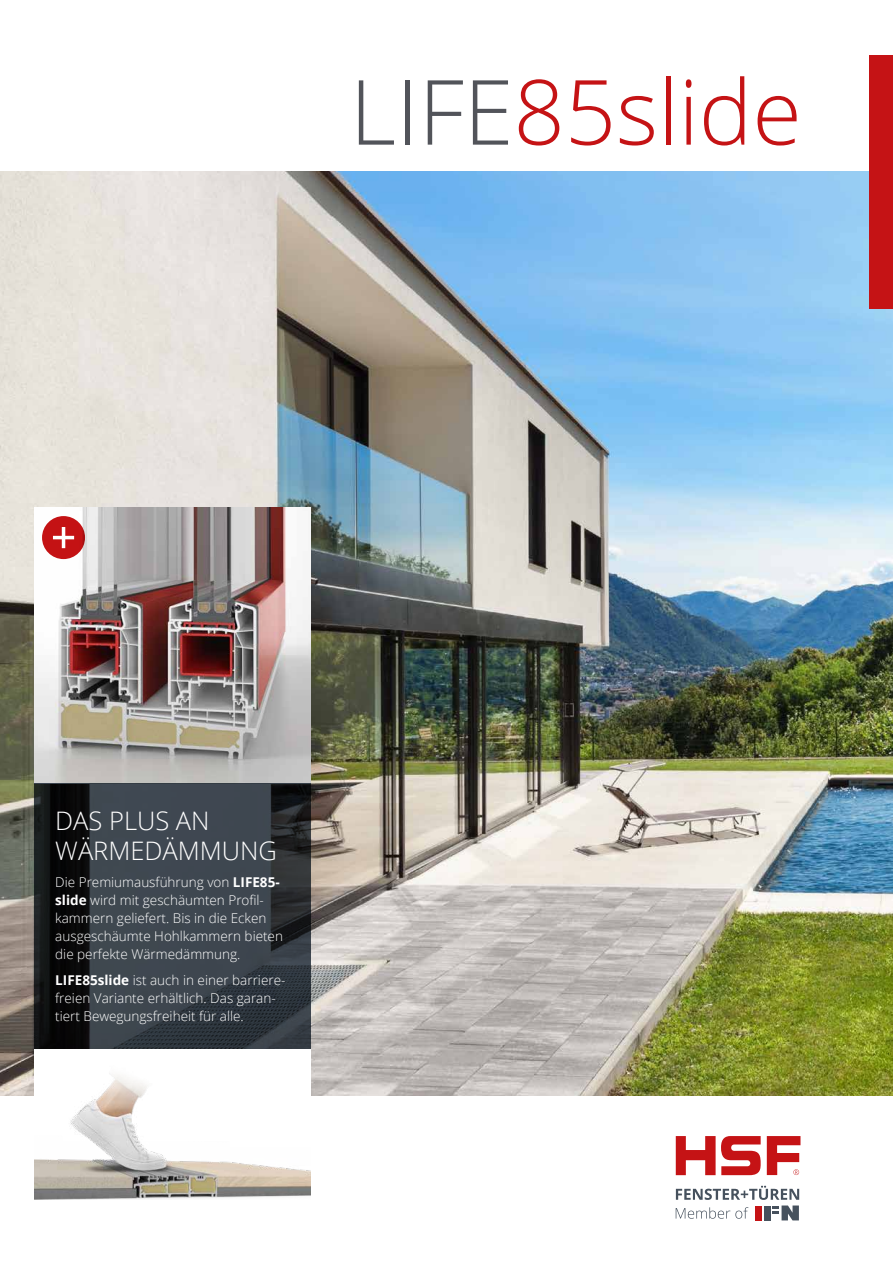
<style>
.page{position:relative;width:893px;height:1263px;background:#fff}
.page>*{position:absolute;margin:0;border:0;box-sizing:border-box;transform-origin:0 0}
.t1{font:300 90px "Open Sans";color:#c51315}
.t2{font:300 25.5px/30px "Open Sans";color:#fff}
.t3{font:300 13.5px/18px "Open Sans";color:#fff}
.s1{color:#52545a}
.s2{font-weight:700}
</style>
<div class="page">
<img style="left:0;top:171px;width:893px;height:924px">
<div style="left:34px;top:1049px;width:276px;height:150px;background:#fff"></div>
<img style="left:34px;top:1075px;width:276px;height:124px">
<img style="left:34px;top:507px;width:276px;height:276px">
<div style="left:42px;top:516px;width:43px;height:43px;background:#c51315;border-radius:50%"></div>
<hr style="left:62px;top:527px;width:3px;height:21px;background:#fff">
<hr style="left:53px;top:536px;width:21px;height:3px;background:#fff">
<svg style="left:34px;top:783px;width:276px;height:266px;background:#2f353b"></svg>
<div style="left:870px;top:55px;width:23px;height:254px;background:#c51315"></div>
<svg style="left:676px;top:1136px;width:85px;height:39px"></svg>
<svg style="left:767px;top:1136px;width:33px;height:39px"></svg>
<svg style="left:676px;top:1186px;width:123px;height:34px"></svg>
<h1 class="t1" style="left:350px;top:50px;width:453px"><span class="s1">LIFE</span>85slide</h1>
<h2 class="t2" style="left:55px;top:805px;width:223px">DAS PLUS AN<br>WÄRMEDÄMMUNG</h2>
<p class="t3" style="left:55px;top:873px;width:229px">Die Premiumausführung von <span class="s2">LIFE85- slide</span> wird mit geschäumten Profil&shy;kammern geliefert. Bis in die Ecken ausgeschäumte Hohlkammern bieten die perfekte Wärmedämmung.</p>
<p class="t3" style="left:55px;top:971px;width:232px"><span class="s2">LIFE85slide</span> ist auch in einer barriere&shy;freien Variante erhältlich. Das garan&shy;tiert Bewegungsfreiheit für alle.</p>
</div>
